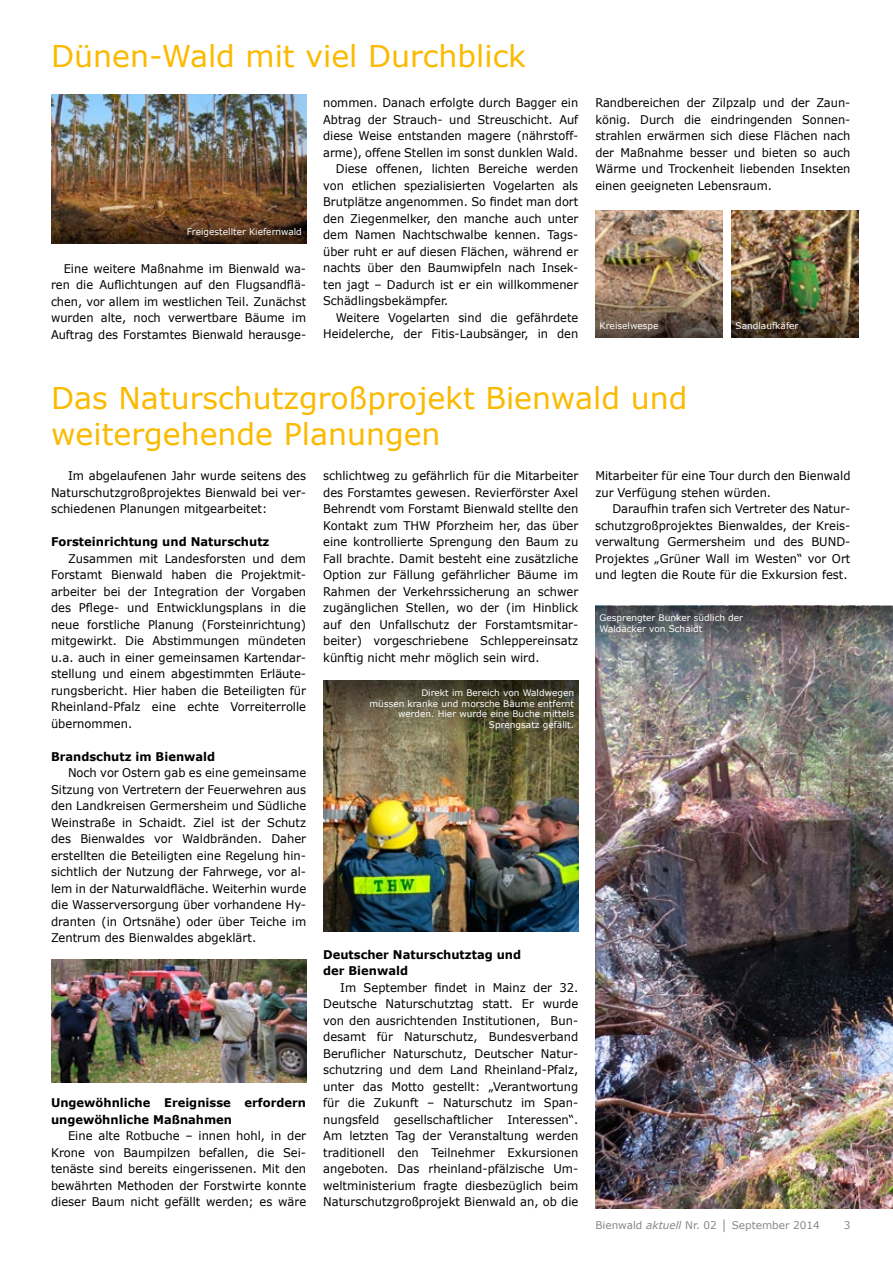
<style>
.page{position:relative;width:893px;height:1263px;background:#fff}
.page>*{position:absolute;margin:0;border:0;box-sizing:border-box;transform-origin:0 0}
.t1{font:30px/36px "Verdana";color:#fbba00}
.t2{font:12px/16.5px "Verdana";color:#000;text-align:justify;scale:.96 1}
.t3{font:12px/16.5px "Verdana";color:#000;text-align:justify;scale:.95 1}
.t4{font:700 12px/16.5px "Verdana";color:#000;scale:.96 1}
.t5{font:10.5px "Verdana";color:#878786}
.t6{font:9px/10.8px "Verdana";color:#fff}
.s1{font-style:italic}
</style>
<div class="page">
<img style="left:595px;top:648px;width:298px;height:561px">
<img style="left:51px;top:95px;width:255px;height:105px">
<img style="left:595px;top:210px;width:128px;height:74px">
<img style="left:731px;top:210px;width:128px;height:74px">
<img style="left:51px;top:960px;width:255px;height:123px">
<img style="left:323px;top:741px;width:255px;height:191px">
<svg style="left:595px;top:606px;width:298px;height:42px;background:#626265"></svg>
<svg style="left:323px;top:681px;width:255px;height:60px;background:#5a533a"></svg>
<svg style="left:51px;top:200px;width:255px;height:43px;background:#5c3c21"></svg>
<svg style="left:595px;top:284px;width:128px;height:54px;background:#7b6653"></svg>
<img style="left:731px;top:284px;width:128px;height:54px">
<h1 class="t1" style="left:51px;top:37px;width:477px">Dünen-Wald mit viel Durchblick</h1>
<p class="t6" style="left:187px;top:227px;width:117px">Freigestellter Kiefernwald</p>
<p class="t3" style="left:51px;top:260px;width:270px;text-indent:13px">Eine weitere Maßnahme im Bienwald wa&shy;ren die Auflichtungen auf den Flugsandflä&shy;chen, vor allem im westlichen Teil. Zunächst wurden alte, noch verwertbare Bäume im Auftrag des Forstamtes Bienwald herausge-</p>
<p class="t3" style="left:323px;top:95px;width:270px">nommen. Danach erfolgte durch Bagger ein</p>
<p class="t3" style="left:323px;top:111px;width:270px">Abtrag der Strauch- und Streuschicht. Auf</p>
<p class="t3" style="left:323px;top:128px;width:270px">diese Weise entstanden magere (nährstoff-</p>
<p class="t3" style="left:323px;top:144px;width:270px">arme), offene Stellen im sonst dunklen Wald.</p>
<p class="t3" style="left:336px;top:161px;width:257px">Diese offenen, lichten Bereiche werden</p>
<p class="t3" style="left:323px;top:177px;width:270px">von etlichen spezialisierten Vogelarten als</p>
<p class="t3" style="left:323px;top:194px;width:270px">Brutplätze angenommen. So findet man dort</p>
<p class="t3" style="left:323px;top:210px;width:270px">den Ziegenmelker, den manche auch unter</p>
<p class="t3" style="left:323px;top:227px;width:270px">dem Namen Nachtschwalbe kennen. Tags-</p>
<p class="t3" style="left:323px;top:243px;width:270px">über ruht er auf diesen Flächen, während er</p>
<p class="t3" style="left:323px;top:260px;width:270px">nachts über den Baumwipfeln nach Insek-</p>
<p class="t3" style="left:323px;top:276px;width:270px">ten jagt – Dadurch ist er ein willkommener</p>
<p class="t3" style="left:323px;top:293px;width:133px">Schädlingsbekämpfer.</p>
<p class="t3" style="left:336px;top:309px;width:257px">Weitere Vogelarten sind die gefährdete</p>
<p class="t3" style="left:323px;top:326px;width:270px">Heidelerche, der Fitis-Laubsänger, in den</p>
<p class="t3" style="left:595px;top:95px;width:270px">Randbereichen der Zilpzalp und der Zaun&shy;könig. Durch die eindringenden Sonnen&shy;strahlen erwärmen sich diese Flächen nach der Maßnahme besser und bieten so auch Wärme und Trockenheit liebenden Insekten einen geeigneten Lebensraum.</p>
<p class="t6" style="left:600px;top:320px;width:60px">Kreiselwespe</p>
<p class="t6" style="left:736px;top:320px;width:64px">Sandlaufkäfer</p>
<h1 class="t1" style="left:51px;top:380px;width:638px">Das Naturschutzgroßprojekt Bienwald und weitergehende Planungen</h1>
<p class="t2" style="left:51px;top:467px;width:267px;text-indent:17px">Im abgelaufenen Jahr wurde seitens des Naturschutzgroßprojektes Bienwald bei ver&shy;schiedenen Planungen mitgearbeitet:</p>
<p class="t4" style="left:51px;top:533px;width:229px">Forsteinrichtung und Naturschutz</p>
<p class="t2" style="left:51px;top:550px;width:267px;text-indent:17px">Zusammen mit Landesforsten und dem Forstamt Bienwald haben die Projektmit&shy;arbeiter bei der Integration der Vorgaben des Pflege- und Entwicklungsplans in die neue forstliche Planung (Forsteinrichtung) mitgewirkt. Die Abstimmungen mündeten u.a. auch in einer gemeinsamen Kartendar&shy;stellung und einem abgestimmten Erläute&shy;rungsbericht. Hier haben die Beteiligten für Rheinland-Pfalz eine echte Vorreiterrolle übernommen.</p>
<p class="t4" style="left:51px;top:748px;width:172px">Brandschutz im Bienwald</p>
<p class="t2" style="left:51px;top:764px;width:267px;text-indent:17px">Noch vor Ostern gab es eine gemeinsame Sitzung von Vertretern der Feuerwehren aus den Landkreisen Germersheim und Südliche Weinstraße in Schaidt. Ziel ist der Schutz des Bienwaldes vor Waldbränden. Daher erstellten die Beteiligten eine Regelung hin&shy;sichtlich der Nutzung der Fahrwege, vor al&shy;lem in der Naturwaldfläche. Weiterhin wurde die Wasserversorgung über vorhandene Hy&shy;dranten (in Ortsnähe) oder über Teiche im Zentrum des Bienwaldes abgeklärt.</p>
<p class="t4" style="left:51px;top:1094px;width:267px">Ungewöhnliche Ereignisse erfordern ungewöhnliche Maßnahmen</p>
<p class="t2" style="left:51px;top:1127px;width:267px;text-indent:17px">Eine alte Rotbuche – innen hohl, in der Krone von Baumpilzen befallen, die Sei&shy;tenäste sind bereits eingerissenen. Mit den bewährten Methoden der Forstwirte konnte dieser Baum nicht gefällt werden; es wäre</p>
<p class="t2" style="left:323px;top:467px;width:267px">schlichtweg zu gefährlich für die Mitarbeiter des Forstamtes gewesen. Revierförster Axel Behrendt vom Forstamt Bienwald stellte den Kontakt zum THW Pforzheim her, das über eine kontrollierte Sprengung den Baum zu Fall brachte. Damit besteht eine zusätzliche Option zur Fällung gefährlicher Bäume im Rahmen der Verkehrssicherung an schwer zugänglichen Stellen, wo der (im Hinblick auf den Unfallschutz der Forstamtsmitar&shy;beiter) vorgeschriebene Schleppereinsatz künftig nicht mehr möglich sein wird.</p>
<p class="t6" style="left:370px;top:687px;width:206px;text-align:right">Direkt im Bereich von Waldwegen<br>müssen kranke und morsche Bäume entfernt werden. Hier wurde eine Buche mittels Sprengsatz gefällt.</p>
<p class="t4" style="left:323px;top:946px;width:208px">Deutscher N aturschutztag und der Bienwald</p>
<p class="t2" style="left:323px;top:979px;width:267px;text-indent:17px">Im September findet in Mainz der 32.<br>Deutsche Naturschutztag statt. Er wurde von den ausrichtenden Institutionen, Bun&shy;desamt für Naturschutz, Bundesverband Beruflicher Naturschutz, Deutscher Natur&shy;schutzring und dem Land Rheinland-Pfalz, unter das Motto gestellt: „Verantwortung für die Zukunft – Naturschutz im Span&shy;nungsfeld gesellschaftlicher Interessen“.<br>Am letzten Tag der Veranstaltung werden traditionell den Teilnehmer Exkursionen angeboten. Das rheinland-pfälzische Um&shy;weltministerium fragte diesbezüglich beim Naturschutzgroßprojekt Bienwald an, ob die</p>
<p class="t2" style="left:595px;top:467px;width:267px">Mitarbeiter für eine Tour durch den Bienwald zur Verfügung stehen würden.</p>
<p class="t2" style="left:595px;top:500px;width:267px;text-indent:17px">Daraufhin trafen sich Vertreter des Natur&shy;schutzgroßprojektes Bienwaldes, der Kreis&shy;verwaltung Germersheim und des BUND-Projektes „Grüner Wall im Westen“ vor Ort und legten die Route für die Exkursion fest.</p>
<p class="t6" style="left:600px;top:612px;width:145px">Gesprengter Bunker südlich der<br>Waldäcker von Schaidt</p>
<p class="t5" style="left:595px;top:1217px;width:226px">Bienwald <span class="s1">aktuell</span> Nr. 02 │ September 2014</p>
<p class="t5" style="left:844px;top:1217px;width:8px">3</p>
</div>
